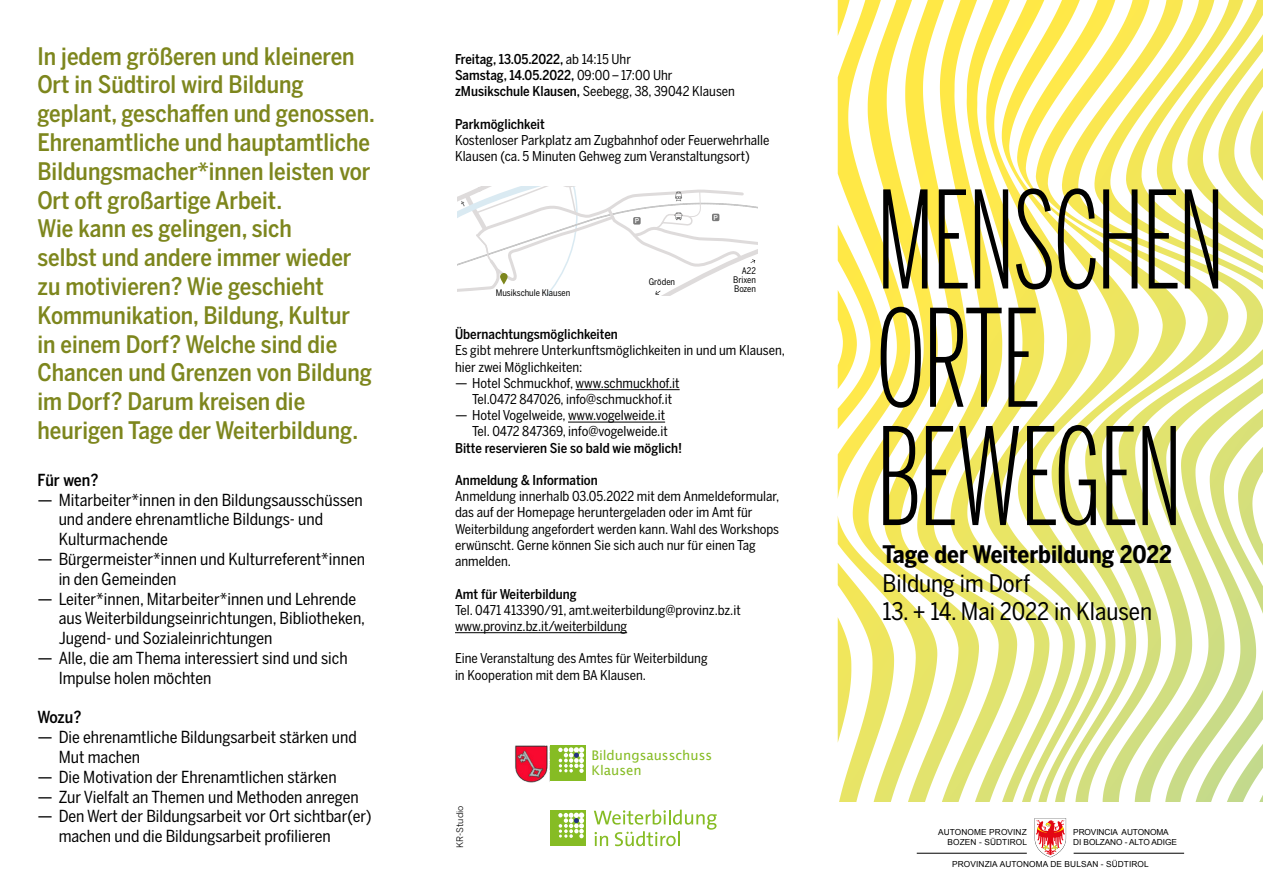
<style>
.page{position:relative;width:1263px;height:893px;background:#fff}
.page>*{position:absolute;margin:0;border:0;box-sizing:border-box;transform-origin:0 0}
.beschreibung{font:300 133.95px "Benton Sans Extra Comp";letter-spacing:-.02em;color:#000}
.beschreibung-2{font:500 24px/28.8px "Benton Sans Cond";color:#7d861d}
.beschreibung-3{font:24px "Benton Sans Cond";color:#000}
.beschreibung-4{font:700 24px "Benton Sans Cond";color:#000}
.t1{font:16.5px/19.8px "Benton Sans Cond";color:#000}
.beschreibung-5{font:500 16.5px "Benton Sans Cond";color:#000}
.beschreibung-6{font:13.5px/16.2px "Benton Sans Cond";color:#000}
.beschreibung-7{font:500 13.5px "Benton Sans Cond";color:#000}
.t2{font:13.2px "Lucida Grande";color:#86bc24}
.beschreibung-8{font:9px "Benton Sans Cond";color:#000}
.datum__zeit{font:9px "Benton Sans";letter-spacing:.01em;color:#000}
.t3{font:8.25px/9.9px "Arial";letter-spacing:.01em;color:#000;text-align:right}
.t4{font:8.25px/9.9px "Arial";letter-spacing:-.01em;color:#000}
.beschreibung-9{font:500 6.6px "Benton Sans";color:#fff}
.s1{font-family:"Benton Sans"}
.s2{font-weight:400}
.s3{font-weight:500}
</style>
<div class="page">
<svg style="left:838px;top:0;width:425px;height:802px"></svg>
<svg style="left:1126px;top:0;width:137px;height:258px"></svg>
<svg style="left:594px;top:810px;width:123px;height:36px"></svg>
<div style="left:551px;top:811px;width:35px;height:35px;background:#86bc24"></div>
<svg style="left:558px;top:812px;width:26px;height:26px"></svg>
<hr style="left:1073px;top:853px;width:111px;height:1px;background:#000">
<hr style="left:917px;top:853px;width:110px;height:1px;background:#000">
<svg style="left:1035px;top:818px;width:31px;height:39px"></svg>
<hr style="left:575px;top:389px;width:105px;height:1px;background:#000">
<hr style="left:568px;top:422px;width:97px;height:1px;background:#000">
<hr style="left:455px;top:632px;width:172px;height:1px;background:#000">
<img style="left:515px;top:745px;width:33px;height:37px">
<svg style="left:457px;top:187px;width:301px;height:108px"></svg>
<div style="left:551px;top:745px;width:35px;height:36px;background:#86bc24"></div>
<svg style="left:558px;top:747px;width:26px;height:26px"></svg>
<p class="beschreibung-2" style="left:37px;top:41px;width:339px">In jedem größeren und kleineren<br>Ort in Südtirol wird Bildung geplant, geschaffen und genossen.<br>Ehrenamtliche und hauptamtliche<br>Bildungsmacher*innen leisten vor<br>Ort oft großartige Arbeit.</p>
<p class="beschreibung-2" style="left:37px;top:214px;width:336px">Wie kann es gelingen, sich<br>selbst und andere immer wieder zu motivieren? Wie geschieht<br>Kommunikation, Bildung, Kultur in einem Dorf? Welche sind die<br>Chancen und Grenzen von Bildung im Dorf? Darum kreisen die heurigen Tage der Weiterbildung.</p>
<p class="beschreibung-5" style="left:37px;top:470px;width:62px">Für wen?</p>
<p class="t1" style="left:59px;top:490px;width:306px;text-indent:-21px"><span class="s1">—</span> Mitarbeiter*innen in den Bildungsausschüssen und andere ehrenamtliche Bildungs- und<br>Kulturmachende</p>
<p class="t1" style="left:59px;top:549px;width:308px;text-indent:-21px"><span class="s1">—</span> Bürgermeister*innen und Kulturreferent*innen in den Gemeinden</p>
<p class="t1" style="left:59px;top:589px;width:308px;text-indent:-21px"><span class="s1">—</span> Leiter*innen, Mitarbeiter*innen und Lehrende aus Weiterbildungseinrichtungen, Bibliotheken,<br>Jugend- und Sozialeinrichtungen</p>
<p class="t1" style="left:59px;top:648px;width:290px;text-indent:-21px"><span class="s1">—</span> Alle, die am Thema interessiert sind und sich<br>Impulse holen möchten</p>
<p class="beschreibung-5" style="left:37px;top:708px;width:45px">Wozu?</p>
<p class="t1" style="left:59px;top:727px;width:300px;text-indent:-21px"><span class="s1">—</span> Die ehrenamtliche Bildungsarbeit stärken und<br>Mut machen</p>
<p class="t1" style="left:37px;top:767px;width:301px"><span class="s1">—</span> Die Motivation der Ehrenamtlichen stärken</p>
<p class="t1" style="left:37px;top:787px;width:323px"><span class="s1">—</span> Zur Vielfalt an Themen und Methoden anregen</p>
<p class="t1" style="left:59px;top:806px;width:314px;text-indent:-21px"><span class="s1">—</span> Den Wert der Bildungsarbeit vor Ort sichtbar(er) machen und die Bildungsarbeit profilieren</p>
<p class="beschreibung-7" style="left:455px;top:51px;width:178px">Freitag, 13.05.2022, <span class="s2">ab 14:15 Uhr</span></p>
<p class="beschreibung-7" style="left:455px;top:67px;width:219px">Samstag, 14.05.2022, <span class="s2">09:00–17:00 Uhr</span></p>
<p class="beschreibung-6" style="left:455px;top:83px;width:281px"><span class="s3">zMusikschule Klausen,</span> Seebegg, 38, 39042 Klausen</p>
<p class="beschreibung-7" style="left:455px;top:116px;width:91px">Parkmöglichkeit</p>
<p class="beschreibung-6" style="left:455px;top:132px;width:316px">Kostenloser Parkplatz am Zugbahnhof oder Feuerwehrhalle<br>Klausen (ca. 5 Minuten Gehweg zum Veranstaltungsort)</p>
<p class="beschreibung-8" style="left:496px;top:287px;width:76px">Musikschule Klausen</p>
<p class="beschreibung-9" style="left:635px;top:217px;width:6px">P</p>
<p class="beschreibung-8" style="left:649px;top:277px;width:28px">Gröden</p>
<p class="beschreibung-9" style="left:714px;top:214px;width:6px">P</p>
<p class="beschreibung-8" style="left:742px;top:266px;width:16px">A22</p>
<p class="beschreibung-8" style="left:733px;top:275px;width:24px">Brixen</p>
<p class="beschreibung-8" style="left:734px;top:284px;width:23px">Bozen</p>
<p class="beschreibung-7" style="left:455px;top:326px;width:164px">Übernachtungsmöglichkeiten</p>
<p class="beschreibung-6" style="left:455px;top:342px;width:332px">Es gibt mehrere Unterkunftsmöglichkeiten in und um Klausen, hier zwei Möglichkeiten:</p>
<p class="beschreibung-6" style="left:472px;top:375px;width:209px;text-indent:-17px"><span class="s1">—</span> Hotel Schmuckhof, www.schmuckhof.it<br>Tel.0472 847026, info@schmuckhof.it</p>
<p class="beschreibung-6" style="left:455px;top:407px;width:214px;text-align:right"><span class="s1">—</span> Hotel Vogelweide, www.vogelweide.it<br>Tel. 0472 847369, info@vogelweide.it</p>
<p class="beschreibung-7" style="left:455px;top:440px;width:229px">Bitte reservieren Sie so bald wie möglich!</p>
<p class="beschreibung-7" style="left:455px;top:472px;width:144px">Anmeldung &amp; Information</p>
<p class="beschreibung-6" style="left:455px;top:488px;width:326px">Anmeldung innerhalb 03.05.2022 mit dem Anmeldeformular, das auf der Homepage heruntergeladen oder im Amt für Weiterbildung angefordert werden kann. Wahl des Workshops erwünscht. Gerne können Sie sich auch nur für einen Tag anmelden.</p>
<p class="beschreibung-6" style="left:455px;top:585px;width:287px"><span class="s3">Amt für Weiterbildung<br></span>Tel. 0471 413390/91, amt.weiterbildung@provinz.bz.it</p>
<p class="beschreibung-6" style="left:455px;top:618px;width:174px">www.provinz.bz.it/weiterbildung</p>
<p class="beschreibung-6" style="left:455px;top:650px;width:254px">Eine Veranstaltung des Amtes für Weiterbildung in Kooperation mit dem BA Klausen.</p>
<p class="datum__zeit" style="left:454px;top:848px;width:45px;rotate:-90deg">KR-Studio</p>
<p class="t2" style="left:591px;top:748px;width:122px">Bildungsausschuss</p>
<p class="t2" style="left:591px;top:763px;width:52px">Klausen</p>
<p class="beschreibung" style="left:876px;top:163px;width:351px">MENSCHEN</p>
<p class="beschreibung" style="left:876px;top:281px;width:165px">ORTE</p>
<p class="beschreibung" style="left:876px;top:399px;width:309px">BEWEGEN</p>
<p class="beschreibung-4" style="left:882px;top:540px;width:291px">Tage der Weiterbildung 2022</p>
<p class="beschreibung-3" style="left:882px;top:569px;width:149px">Bildung im Dorf</p>
<p class="beschreibung-3" style="left:882px;top:598px;width:271px">13. + 14. Mai 2022 in Klausen</p>
<p class="t3" style="left:938px;top:827px;width:90px">AUTONOME PROVINZ<br>BOZEN - SÜDTIROL</p>
<p class="t4" style="left:1073px;top:827px;width:105px">PROVINCIA AUTONOMA<br>DI BOLZANO - ALTO ADIGE</p>
<p class="t3" style="left:952px;top:859px;width:198px">PROVINZIA AUTONOMA DE BULSAN - SÜDTIROL</p>
</div>
